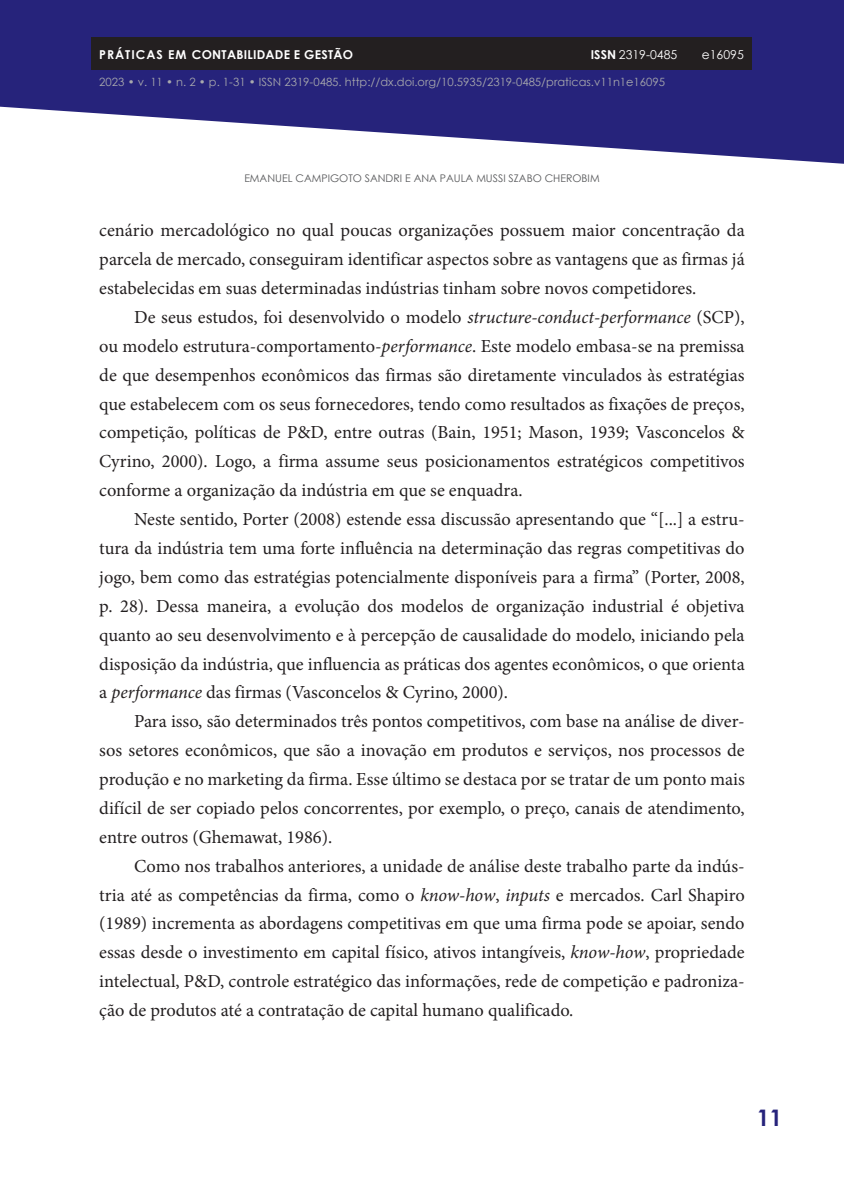
<style>
.page{position:relative;width:844px;height:1191px;background:#fff}
.page>*{position:absolute;margin:0;border:0;box-sizing:border-box;transform-origin:0 0}
.t1{font:700 22.75px "Century Gothic";color:#26237b}
.t2{font:18.38px/28.9px "Minion Pro";color:#231f20;text-align:justify}
.t3{font:700 12.25px "Century Gothic";letter-spacing:.02em;color:#fff}
.t4{font:12.25px "Century Gothic";color:#fff}
.t5{font:11.38px "Century Gothic";color:#a8a9ad}
.t6{font:10.5px "Century Gothic";color:#57585a}
.s1{font-weight:700}
.s2{font-style:italic}
</style>
<div class="page">
<svg style="left:0;top:0;width:843px;height:164px;fill:#26237b"></svg>
<div style="left:92px;top:37px;width:660px;height:33px;background:#231f20"></div>
<p class="t3" style="left:99px;top:45px;width:255px">PRÁTICAS EM CONTABILIDADE E GESTÃO</p>
<p class="t4" style="left:590px;top:46px;width:88px"><span class="s1">ISSN</span> 2319-0485</p>
<p class="t4" style="left:701px;top:46px;width:43px">e16095</p>
<p class="t5" style="left:99px;top:74px;width:567px">2023 • v. 11 • n. 2 • p. 1-31 • ISSN 2319-0485. http://dx.doi.org/10.5935/2319-0485/praticas.v11n1e16095</p>
<p class="t6" style="left:244px;top:171px;width:357px">EMANUEL CAMPIGOTO SANDRI E ANA PAULA MUSSI SZABO CHEROBIM</p>
<p class="t2" style="left:99px;top:216px;width:646px">cenário mercadológico no qual poucas organizações possuem maior concentração da parcela de mercado, conseguiram identificar aspectos sobre as vantagens que as firmas já estabelecidas em suas determinadas indústrias tinham sobre novos competidores.</p>
<p class="t2" style="left:99px;top:303px;width:646px;text-indent:35px">De seus estudos, foi desenvolvido o modelo <span class="s2">structure-conduct-performance</span> (SCP), ou modelo estrutura-comportamento-<span class="s2">performance</span>. Este modelo embasa-se na premissa de que desempenhos econômicos das firmas são diretamente vinculados às estratégias que estabelecem com os seus fornecedores, tendo como resultados as fixações de preços, competição, políticas de P&amp;D, entre outras (Bain, 1951; Mason, 1939; Vasconcelos &amp; Cyrino, 2000). Logo, a firma assume seus posicionamentos estratégicos competitivos conforme a organização da indústria em que se enquadra.</p>
<p class="t2" style="left:99px;top:505px;width:646px;text-indent:35px">Neste sentido, Porter (2008) estende essa discussão apresentando que “[...] a estru&shy;tura da indústria tem uma forte influência na determinação das regras competitivas do jogo, bem como das estratégias potencialmente disponíveis para a firma” (Porter, 2008, p. 28). Dessa maneira, a evolução dos modelos de organização industrial é objetiva quanto ao seu desenvolvimento e à percepção de causalidade do modelo, iniciando pela disposição da indústria, que influencia as práticas dos agentes econômicos, o que orienta a <span class="s2">performance</span> das firmas (Vasconcelos &amp; Cyrino, 2000).</p>
<p class="t2" style="left:99px;top:707px;width:646px;text-indent:35px">Para isso, são determinados três pontos competitivos, com base na análise de diver&shy;sos setores econômicos, que são a inovação em produtos e serviços, nos processos de produção e no marketing da firma. Esse último se destaca por se tratar de um ponto mais difícil de ser copiado pelos concorrentes, por exemplo, o preço, canais de atendimento, entre outros (Ghemawat, 1986).</p>
<p class="t2" style="left:99px;top:851px;width:646px;text-indent:35px">Como nos trabalhos anteriores, a unidade de análise deste trabalho parte da indús&shy;tria até as competências da firma, como o <span class="s2">know-how</span>, <span class="s2">inputs</span> e mercados. Carl Shapiro (1989) incrementa as abordagens competitivas em que uma firma pode se apoiar, sendo essas desde o investimento em capital físico, ativos intangíveis, <span class="s2">know-how</span>, propriedade intelectual, P&amp;D, controle estratégico das informações, rede de competição e padroniza&shy;ção de produtos até a contratação de capital humano qualificado.</p>
<p class="t1" style="left:756px;top:1100px;width:27px">11</p>
</div>
